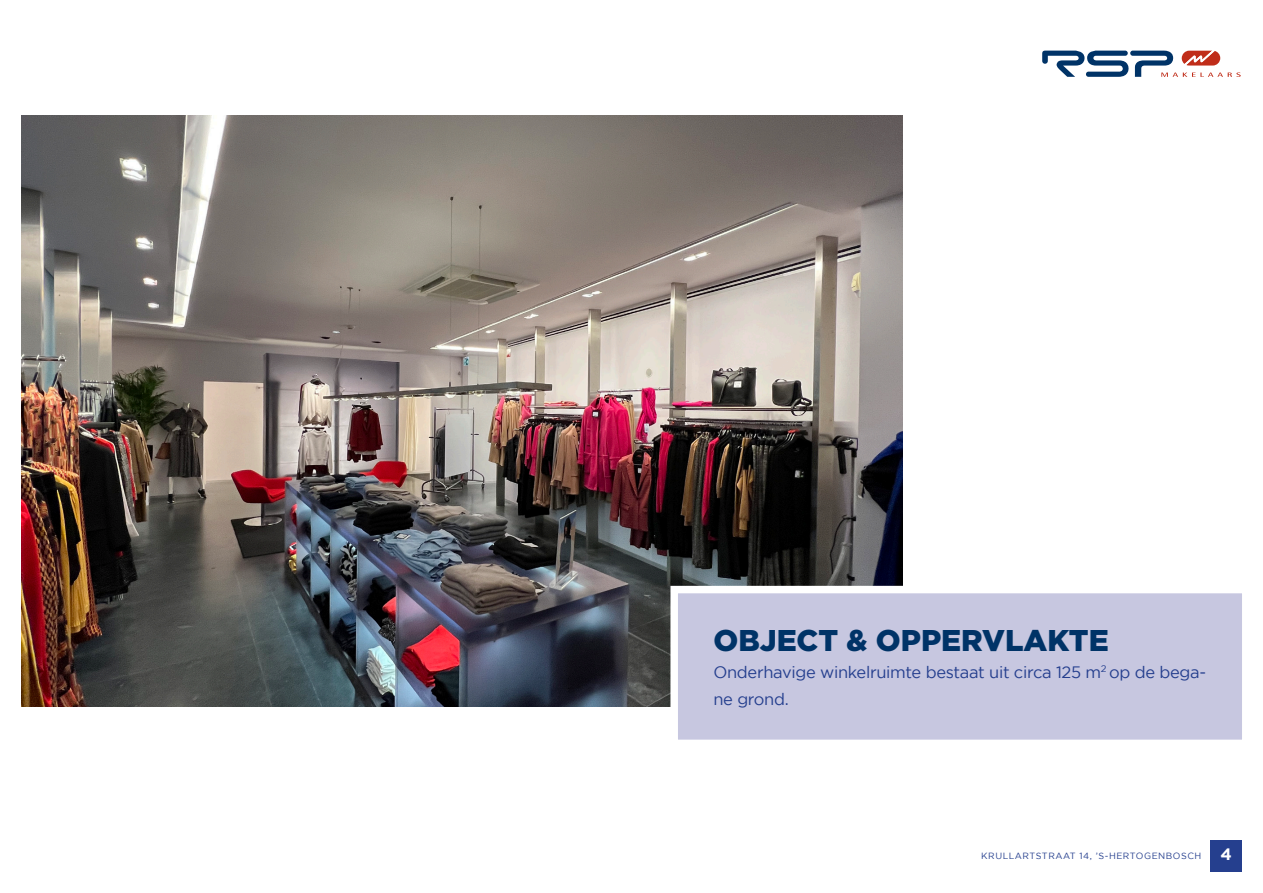
<style>
.page{position:relative;width:1263px;height:893px;background:#fff}
.page>*{position:absolute;margin:0;border:0;box-sizing:border-box;transform-origin:0 0}
.t1{font:900 30px "Gotham";color:#003367}
.t2{font:16.5px/27px "Gotham";letter-spacing:-.02em;color:#253f8e}
.t3{font:700 16.5px "Gotham";color:#fff}
.t4{font:9px "Gotham";letter-spacing:.06em;color:#253f8e}
</style>
<div class="page">
<img style="left:21px;top:116px;width:881px;height:591px">
<svg style="left:1042px;top:50px;width:199px;height:27px"></svg>
<div style="left:670px;top:586px;width:579px;height:161px;background:#c7c7e0;border:8px solid #fff"></div>
<div style="left:1210px;top:840px;width:32px;height:32px;background:#253f8e"></div>
<p class="t1" style="left:713px;top:623px;width:397px">OBJECT &amp; OPPERVLAKTE</p>
<p class="t2" style="left:713px;top:658px;width:494px">Onderhavige winkelruimte bestaat uit circa 125 m<sup>2</sup> op de bega&shy;ne grond.</p>
<p class="t4" style="left:981px;top:850px;width:222px">KRULLARTSTRAAT 14, ’S-HERTOGENBOSCH</p>
<p class="t3" style="left:1220px;top:845px;width:13px">4</p>
</div>
